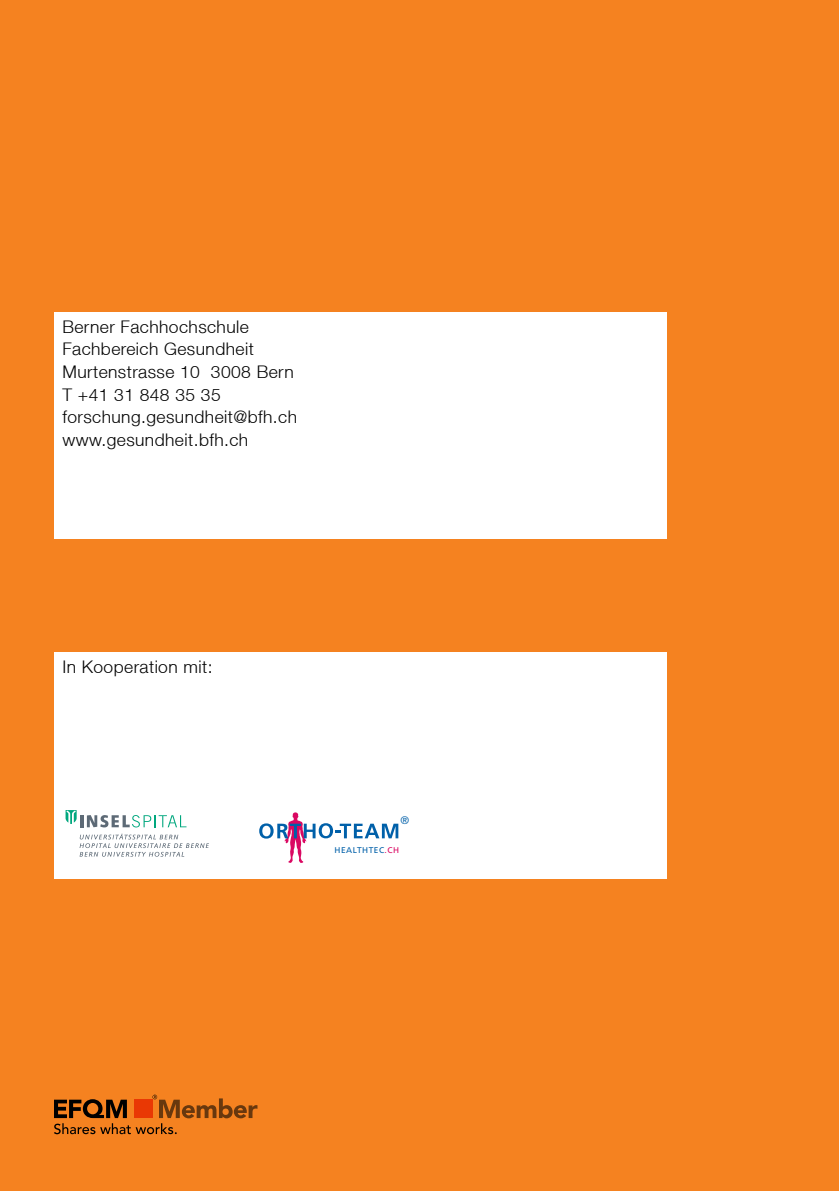
<style>
.page{position:relative;width:840px;height:1191px;background:#fff}
.page>*{position:absolute;margin:0;border:0;box-sizing:border-box;transform-origin:0 0}
.t1{font:300 17.4px/22.6px "Helvetica Neue LT";letter-spacing:.025em;color:#000}
.t2{font:300 11px "Frutiger";color:#0060a9}
.t3{font:8.4px "Frutiger";letter-spacing:.06em;color:#0060a9}
.s1{color:#da0862}
</style>
<div class="page">
<div style="left:0;top:1px;width:838px;height:1190px;background:#f58220"></div>
<div style="left:54px;top:652px;width:612px;height:227px;background:#fff"></div>
<div style="left:54px;top:312px;width:612px;height:227px;background:#fff"></div>
<svg style="left:79px;top:833px;width:130px;height:23px"></svg>
<svg style="left:65px;top:810px;width:121px;height:17px"></svg>
<svg style="left:259px;top:812px;width:139px;height:51px"></svg>
<svg style="left:54px;top:1094px;width:203px;height:40px"></svg>
<p class="t1" style="left:62px;top:315px;width:236px">Berner Fachhochschule<br>Fachbereich Gesundheit<br>Murtenstrasse 10 3008 Bern<br>T +41 31 848 35 35 forschung.gesundheit@bfh.ch www.gesundheit.bfh.ch</p>
<p class="t1" style="left:62px;top:655px;width:151px">In Kooperation mit:</p>
<p class="t2" style="left:400px;top:814px;width:10px">®</p>
<p class="t3" style="left:334px;top:845px;width:66px">HEALTHTEC<span class="s1">.CH</span></p>
</div>
